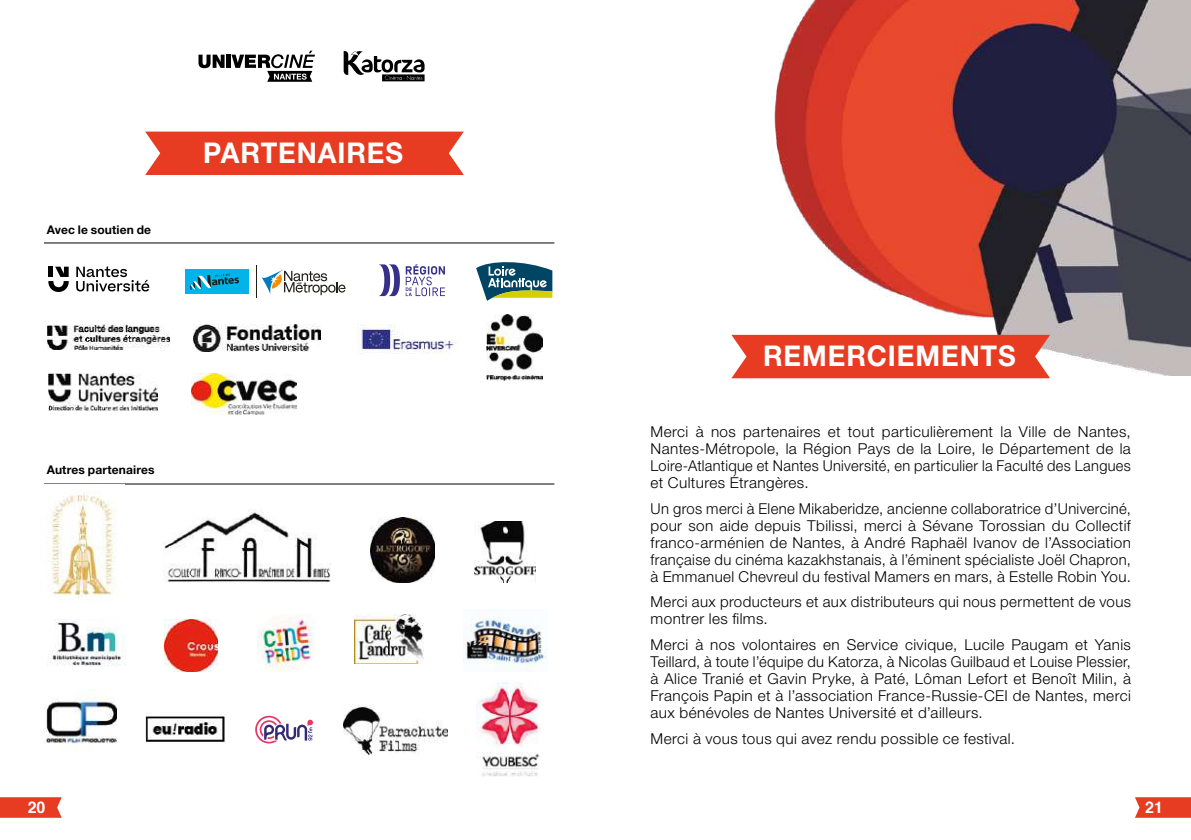
<style>
.page{position:relative;width:1191px;height:840px;background:#fff}
.page>*{position:absolute;margin:0;border:0;box-sizing:border-box;transform-origin:0 0}
.t1{font:700 28.6px "Helvetica Neue LT Std";letter-spacing:.035em;color:#fff;scale:.95 1}
.t2{font:700 16px "Helvetica";color:#fff}
.t3{font:300 15px/17px "Helvetica Neue LT Std";letter-spacing:.025em;color:#000;text-align:justify}
.t4{font:700 12px "Helvetica Neue LT Std";letter-spacing:.01em;color:#000}
</style>
<div class="page">
<img style="left:774px;top:0;width:417px;height:375px">
<svg style="left:1135px;top:797px;width:56px;height:20px"></svg>
<svg style="left:0;top:797px;width:62px;height:20px"></svg>
<hr style="left:44px;top:242px;width:510px;height:1px;background:#000">
<svg style="left:145px;top:131px;width:319px;height:44px;background:#e8462f"></svg>
<svg style="left:344px;top:51px;width:80px;height:30px"></svg>
<svg style="left:198px;top:55px;width:26px;height:13px"></svg>
<hr style="left:227px;top:55px;width:4px;height:13px;background:#000">
<svg style="left:231px;top:51px;width:84px;height:31px"></svg>
<hr style="left:44px;top:483px;width:510px;height:1px;background:#000">
<img style="left:257px;top:614px;width:57px;height:57px">
<svg style="left:255px;top:715px;width:58px;height:28px"></svg>
<img style="left:145px;top:712px;width:79px;height:31px">
<svg style="left:379px;top:264px;width:21px;height:32px"></svg>
<svg style="left:406px;top:264px;width:39px;height:32px"></svg>
<hr style="left:256px;top:265px;width:1px;height:32px;background:#201d1a">
<div style="left:185px;top:269px;width:64px;height:25px;background:#00b4eb"></div>
<svg style="left:190px;top:273px;width:49px;height:16px"></svg>
<svg style="left:261px;top:269px;width:84px;height:26px"></svg>
<img style="left:194px;top:324px;width:126px;height:27px">
<svg style="left:76px;top:266px;width:73px;height:25px"></svg>
<svg style="left:48px;top:266px;width:21px;height:26px"></svg>
<div style="left:48px;top:266px;width:5px;height:11px;background:#000"></div>
<svg style="left:476px;top:262px;width:76px;height:39px"></svg>
<svg style="left:731px;top:334px;width:319px;height:44px;background:#e84730"></svg>
<img style="left:48px;top:324px;width:121px;height:25px">
<img style="left:165px;top:619px;width:52px;height:52px">
<img style="left:48px;top:619px;width:75px;height:47px">
<img style="left:354px;top:614px;width:70px;height:48px">
<img style="left:486px;top:314px;width:56px;height:66px">
<img style="left:358px;top:324px;width:100px;height:29px">
<img style="left:50px;top:493px;width:65px;height:106px">
<img style="left:164px;top:509px;width:167px;height:73px">
<img style="left:464px;top:609px;width:83px;height:62px">
<img style="left:370px;top:517px;width:65px;height:65px">
<img style="left:474px;top:521px;width:62px;height:61px">
<img style="left:44px;top:689px;width:73px;height:61px">
<img style="left:48px;top:373px;width:110px;height:37px">
<img style="left:191px;top:373px;width:105px;height:41px">
<img style="left:343px;top:704px;width:105px;height:50px">
<img style="left:476px;top:682px;width:64px;height:94px">
<p class="t4" style="left:47px;top:222px;width:106px">Avec le soutien de</p>
<h1 class="t1" style="left:203px;top:135px;width:212px">PARTENAIRES</h1>
<p class="t4" style="left:47px;top:462px;width:109px">Autres partenaires</p>
<h1 class="t1" style="left:763px;top:338px;width:267px">REMERCIEMENTS</h1>
<p class="t3" style="left:650px;top:423px;width:482px">Merci à nos partenaires et tout particulièrement la Ville de Nantes, Nantes-Métropole, la Région Pays de la Loire, le Département de la Loire-Atlantique et Nantes Université, en particulier la Faculté des Langues et Cultures Étrangères.</p>
<p class="t3" style="left:650px;top:499px;width:482px">Un gros merci à Elene Mikaberidze, ancienne collaboratrice d’Univerciné, pour son aide depuis Tbilissi, merci à Sévane Torossian du Collectif franco-arménien de Nantes, à André Raphaël Ivanov de l’Association française du cinéma kazakhstanais, à l’éminent spécialiste Joël Chapron, à Emmanuel Chevreul du festival Mamers en mars, à Estelle Robin You.</p>
<p class="t3" style="left:650px;top:593px;width:482px">Merci aux producteurs et aux distributeurs qui nous permettent de vous montrer les films.</p>
<p class="t3" style="left:650px;top:635px;width:482px">Merci à nos volontaires en Service civique, Lucile Paugam et Yanis Teillard, à toute l’équipe du Katorza, à Nicolas Guilbaud et Louise Plessier, à Alice Tranié et Gavin Pryke, à Paté, Lôman Lefort et Benoît Milin, à François Papin et à l’association France-Russie-CEI de Nantes, merci aux bénévoles de Nantes Université et d’ailleurs.</p>
<p class="t3" style="left:650px;top:729px;width:366px">Merci à vous tous qui avez rendu possible ce festival.</p>
<p class="t2" style="left:28px;top:793px;width:19px">20</p>
<p class="t2" style="left:1145px;top:793px;width:19px">21</p>
</div>
